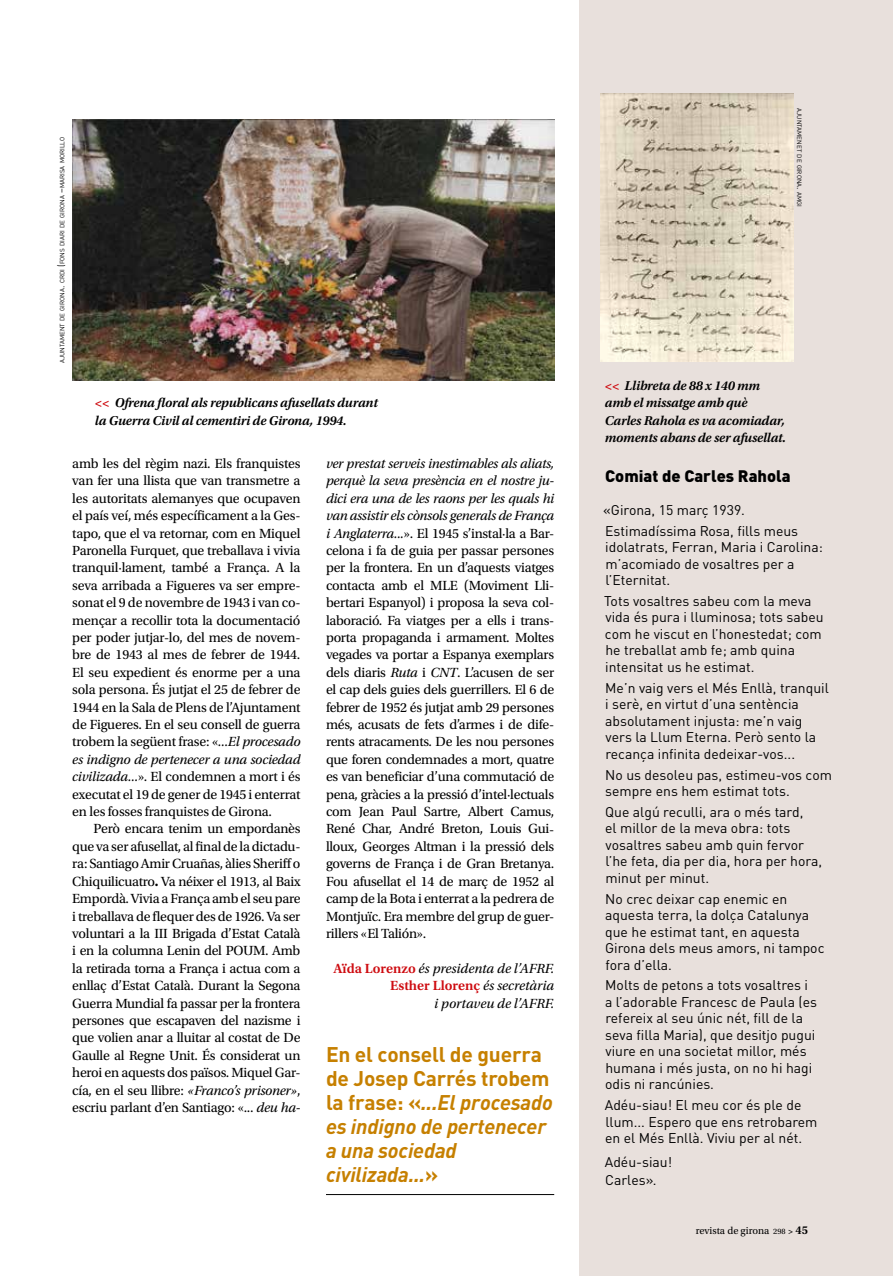
<style>
.page{position:relative;width:893px;height:1276px;background:#fff}
.page>*{position:absolute;margin:0;border:0;box-sizing:border-box;transform-origin:0 0}
.t1{font:italic 700 21px/24px "FFDIN Pro";letter-spacing:-.01em;color:#c68000}
.t2{font:900 16.5px "FFDIN Pro";color:#000}
.t3{font:13.95px/17.4px "Utopia Std";letter-spacing:-.02em;color:#000;text-align:justify}
.t4{font:13.95px/16.5px "FFDIN Pro";color:#000}
.t5{font:italic 13.95px/17.4px "Utopia Std";color:#000;text-align:right}
.t6{font:italic 600 13.5px/17.4px "Utopia Std";letter-spacing:-.015em;color:#000}
.t7{font:10.5px "Utopia Std";color:#000}
.t8{font:6.3px "FFDIN Pro";color:#000}
.s1{font-size:9px}
.s2{color:#ce0b10}
.s3{font-style:italic}
.s4{font-weight:700}
.s5{font-weight:600;font-style:normal;color:#ce0b10}
.s6{font-style:normal}
.s7{font-size:8.25px}
.s8{font-weight:600;font-size:9px}
.s9{font-weight:600;font-size:12px}
</style>
<div class="page">
<hr style="left:326px;top:1194px;width:228px;height:1px;background:#000">
<div style="left:580px;top:0;width:313px;height:1276px;background:#e8e0dc"></div>
<img style="left:601px;top:94px;width:192px;height:268px">
<img style="left:72px;top:120px;width:482px;height:261px">
<p class="t8" style="left:57px;top:363px;width:227px;rotate:-90deg">ajuntament de girona<span class="s1">.</span> crdi <span class="s1">(</span>fons diari de girona <span class="s1">–</span>marisa morillo</p>
<p class="t6" style="left:95px;top:394px;width:284px"><span class="s2">&lt;&lt;</span> Ofrena floral als republicans afusellats durant la Guerra Civil al cementiri de Girona, 1994.</p>
<p class="t3" style="left:72px;top:455px;width:230px">amb les del règim nazi. Els franquistes van fer una llista que van transmetre a les autoritats alemanyes que ocupaven el país veí, més específicament a la Ges&shy;tapo, que el va retornar, com en Miquel Paronella Furquet, que treballava i vivia tranquil·lament, també a França. A la seva arribada a Figueres va ser empre&shy;sonat el 9 de novembre de 1943 i van co&shy;mençar a recollir tota la documentació per poder jutjar-lo, del mes de novem&shy;bre de 1943 al mes de febrer de 1944.<br>El seu expedient és enorme per a una sola persona. És jutjat el 25 de febrer de 1944 en la Sala de Plens de l’Ajuntament de Figueres. En el seu consell de guerra trobem la següent frase: «<span class="s3">...El procesado es indigno de pertenecer a una sociedad civilizada...</span>». El condemnen a mort i és executat el 19 de gener de 1945 i enterrat en les fosses franquistes de Girona.</p>
<p class="t3" style="left:72px;top:820px;width:230px;text-indent:21px">Però encara tenim un empordanès que va ser afusellat, al final de la dictadu&shy;ra: Santiago Amir Cruañas, àlies Sheriff o Chiquilicuatro<span class="s4">.</span> Va néixer el 1913, al Baix Empordà. Vivia a França amb el seu pare i treballava de flequer des de 1926. Va ser voluntari a la III Brigada d’Estat Català i en la columna Lenin del POUM. Amb la retirada torna a França i actua com a enllaç d’Estat Català. Durant la Segona Guerra Mundial fa passar per la frontera persones que escapaven del nazisme i que volien anar a lluitar al costat de De Gaulle al Regne Unit. És considerat un heroi en aquests dos països. Miquel Gar&shy;cía, en el seu llibre: <span class="s3">«Franco’s prisoner»</span>, escriu parlant d’en Santiago: «... <span class="s3">deu ha-</span></p>
<p class="t3" style="left:326px;top:455px;width:230px;text-align:left"><span class="s3">ver prestat serveis inestimables als aliats, perquè la seva presència en el nostre ju&shy;dici era una de les raons per les quals hi van assistir els cònsols generals de França i Anglaterra...</span>». El 1945 s’instal·la a Bar&shy;celona i fa de guia per passar persones per la frontera. En un d’aquests viatges contacta amb el MLE (Moviment Lli&shy;bertari Espanyol) i proposa la seva col· laboració. Fa viatges per a ells i trans&shy;porta propaganda i armament. Moltes vegades va portar a Espanya exemplars dels diaris <span class="s3">Ruta</span> i <span class="s3">CNT</span>. L’acusen de ser el cap dels guies dels guerrillers. El 6 de febrer de 1952 és jutjat amb 29 persones més, acusats de fets d’armes i de dife&shy;rents atracaments. De les nou persones que foren condemnades a mort, quatre es van beneficiar d’una commutació de pena, gràcies a la pressió d’intel·lectuals com Jean Paul Sartre, Albert Camus, René Char, André Breton, Louis Gui&shy;lloux, Georges Altman i la pressió dels governs de França i de Gran Bretanya.<br>Fou afusellat el 14 de març de 1952 al camp de la Bota i enterrat a la pedrera de Montjuïc. Era membre del grup de guer&shy;rillers «El Talión».</p>
<p class="t5" style="left:333px;top:959px;width:222px"><span class="s5">Aïda Lorenzo</span> és presidenta de l’AFRF.<br><span class="s5">Esther Llorenç</span> és secretària<br>i portaveu de l’AFRF.</p>
<h1 class="t1" style="left:326px;top:1039px;width:228px"><span class="s6">En el consell de guerra de Josep Carrés trobem la frase: «</span>...El procesado es indigno de pertenecer a una sociedad civilizada...<span class="s6">»</span></h1>
<p class="t8" style="left:804px;top:108px;width:100px;rotate:90deg">ajuntamenet de girona<span class="s1">.</span> amgi</p>
<p class="t6" style="left:605px;top:377px;width:182px"><span class="s2">&lt;&lt;</span> Llibreta de 88 x 140 mm amb el missatge amb què<br>Carles Rahola es va acomiadar, moments abans de ser afusellat.</p>
<p class="t2" style="left:605px;top:462px;width:187px">Comiat de Carles Rahola</p>
<p class="t4" style="left:603px;top:498px;width:196px;line-height:20.7px">«Girona, 15 març 1939.<br>Estimadíssima Rosa, fills meus</p>
<p class="t4" style="left:605px;top:537px;width:219px">idolatrats, Ferran, Maria i Carolina: m’acomiado de vosaltres per a l’Eternitat.</p>
<p class="t4" style="left:604px;top:591px;width:221px">Tots vosaltres sabeu com la meva vida és pura i lluminosa; tots sabeu com he viscut en l’honestedat; com he treballat amb fe; amb quina intensitat us he estimat.</p>
<p class="t4" style="left:605px;top:678px;width:225px">Me’n vaig vers el Més Enllà, tranquil i serè, en virtut d’una sentència absolutament injusta: me’n vaig vers la Llum Eterna. Però sento la recança infinita dedeixar-vos...</p>
<p class="t4" style="left:605px;top:765px;width:228px">No us desoleu pas, estimeu-vos com sempre ens hem estimat tots.</p>
<p class="t4" style="left:605px;top:802px;width:219px">Que algú reculli, ara o més tard,<br>el millor de la meva obra: tots vosaltres sabeu amb quin fervor l’he feta, dia per dia, hora per hora, minut per minut.</p>
<p class="t4" style="left:605px;top:889px;width:221px">No crec deixar cap enemic en aquesta terra, la dolça Catalunya que he estimat tant, en aquesta<br>Girona dels meus amors, ni tampoc fora d’ella.</p>
<p class="t4" style="left:605px;top:975px;width:213px">Molts de petons a tots vosaltres i a l’adorable Francesc de Paula (es refereix al seu únic nét, fill de la seva filla Maria), que desitjo pugui viure en una societat millor, més humana i més justa, on no hi hagi odis ni rancúnies.</p>
<p class="t4" style="left:605px;top:1095px;width:214px">Adéu-siau! El meu cor és ple de llum... Espero que ens retrobarem en el Més Enllà. Viviu per al nét.</p>
<p class="t4" style="left:605px;top:1151px;width:69px;line-height:17.7px">Adéu-siau!<br>Carles».</p>
<p class="t7" style="left:696px;top:1224px;width:114px">revista de girona <span class="s7">298</span> <span class="s8">&gt;</span> <span class="s9">45</span></p>
</div>
